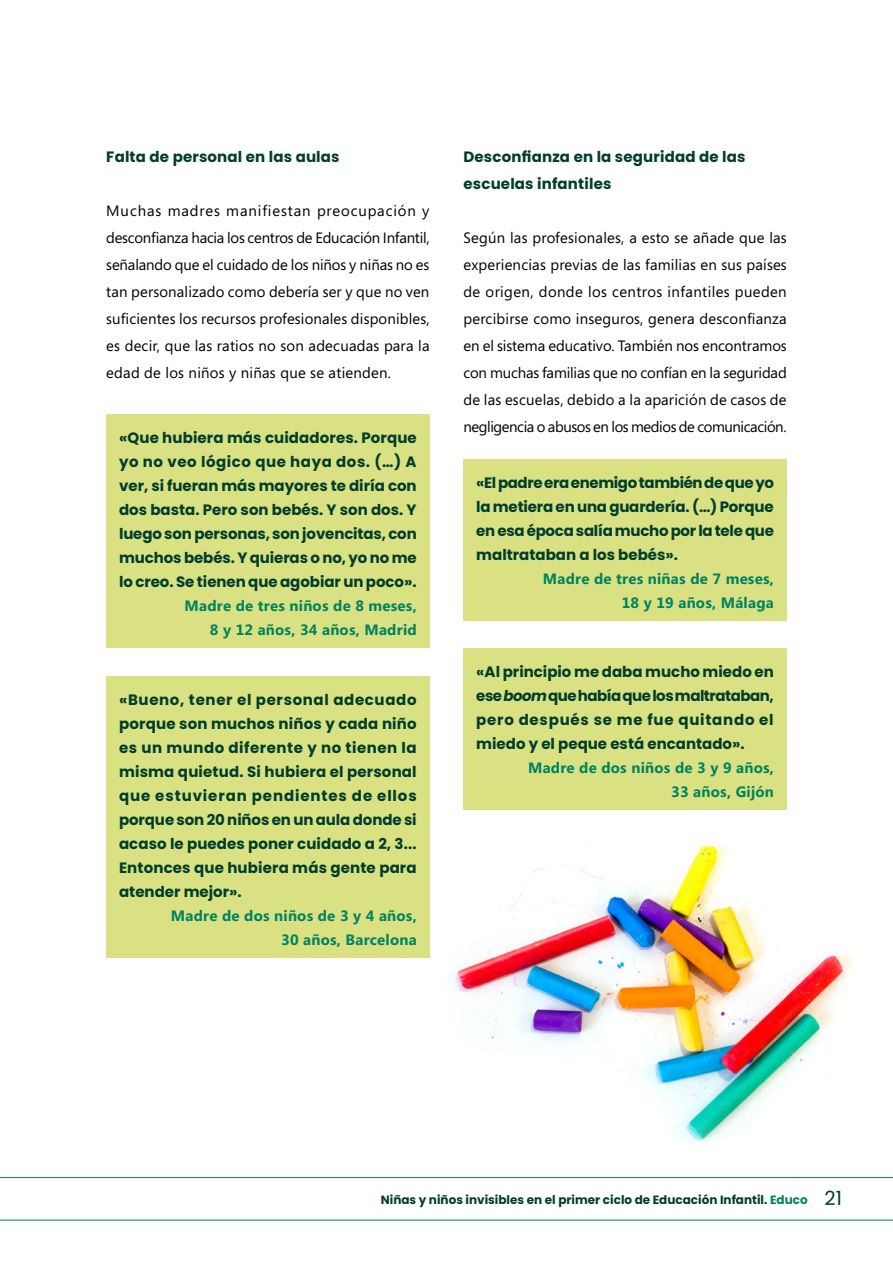
<style>
.page{position:relative;width:893px;height:1263px;background:#fff}
.page>*{position:absolute;margin:0;border:0;box-sizing:border-box;transform-origin:0 0}
.t1{font:700 15px/24px "Poppins";color:#003e2c;text-align:justify}
.t2{font:15px/27px "Segoe";letter-spacing:.015em;color:#000;text-align:justify}
.t3{font:700 15px/24px "Segoe";letter-spacing:.015em;color:#008360;text-align:right}
.t4{font:700 12px "Poppins";color:#003e2c}
.s1{font-style:italic}
.s2{color:#008360}
.s3{font-weight:400;font-size:19.5px}
</style>
<div class="page">
<hr style="left:0;top:1220px;width:893px;height:1px;background:#008360">
<hr style="left:0;top:1177px;width:893px;height:1px;background:#008360">
<div style="left:106px;top:415px;width:323px;height:233px;background:#d9e183"></div>
<div style="left:106px;top:677px;width:323px;height:281px;background:#d9e183"></div>
<div style="left:463px;top:460px;width:324px;height:161px;background:#d9e183"></div>
<div style="left:463px;top:649px;width:324px;height:161px;background:#d9e183"></div>
<img style="left:456px;top:844px;width:395px;height:299px">
<p class="t1" style="left:106px;top:145px;width:235px">Falta de personal en las aulas</p>
<p class="t2" style="left:106px;top:197px;width:325px">Muchas madres manifiestan preocupación y desconfianza hacia los centros de Educación Infantil, señalando que el cuidado de los niños y niñas no es tan personalizado como debería ser y que no ven suficientes los recursos profesionales disponibles, es decir, que las ratios no son adecuadas para la edad de los niños y niñas que se atienden.</p>
<p class="t1" style="left:119px;top:426px;width:299px">«Que hubiera más cuidadores. Porque yo no veo lógico que haya dos. (…) A ver, si fueran más mayores te diría con dos basta. Pero son bebés. Y son dos. Y luego son personas, son jovencitas, con muchos bebés. Y quieras o no, yo no me lo creo. Se tienen que agobiar un poco».</p>
<p class="t3" style="left:185px;top:593px;width:234px">Madre de tres niños de 8 meses,<br>8 y 12 años, 34 años, Madrid</p>
<p class="t1" style="left:119px;top:688px;width:299px">«Bueno, tener el personal adecuado porque son muchos niños y cada niño es un mundo diferente y no tienen la misma quietud. Si hubiera el personal que estuvieran pendientes de ellos porque son 20 niños en un aula donde si acaso le puedes poner cuidado a 2, 3...<br>Entonces que hubiera más gente para atender mejor».</p>
<p class="t3" style="left:171px;top:903px;width:247px">Madre de dos niños de 3 y 4 años,<br>30 años, Barcelona</p>
<p class="t1" style="left:463px;top:143px;width:284px;line-height:27px">Desconfianza en la seguridad de las escuelas infantiles</p>
<p class="t2" style="left:463px;top:224px;width:325px">Según las profesionales, a esto se añade que las experiencias previas de las familias en sus países de origen, donde los centros infantiles pueden percibirse como inseguros, genera desconfianza en el sistema educativo. También nos encontramos con muchas familias que no confían en la seguridad de las escuelas, debido a la aparición de casos de negligencia o abusos en los medios de comunicación.</p>
<p class="t1" style="left:476px;top:471px;width:299px">«El padre era enemigo también de que yo la metiera en una guardería. (…) Porque en esa época salía mucho por la tele que maltrataban a los bebés».</p>
<p class="t3" style="left:543px;top:566px;width:233px">Madre de tres niñas de 7 meses,<br>18 y 19 años, Málaga</p>
<p class="t1" style="left:476px;top:660px;width:299px">«Al principio me daba mucho miedo en ese <span class="s1">boom</span> que había que los maltrataban, pero después se me fue quitando el miedo y el peque está encantado».</p>
<p class="t3" style="left:528px;top:755px;width:247px">Madre de dos niños de 3 y 9 años,<br>33 años, Gijón</p>
<p class="t4" style="left:381px;top:1193px;width:463px">Niñas y niños invisibles en el primer ciclo de Educación Infantil. <span class="s2">Educo</span> <span class="s3">21</span></p>
</div>
